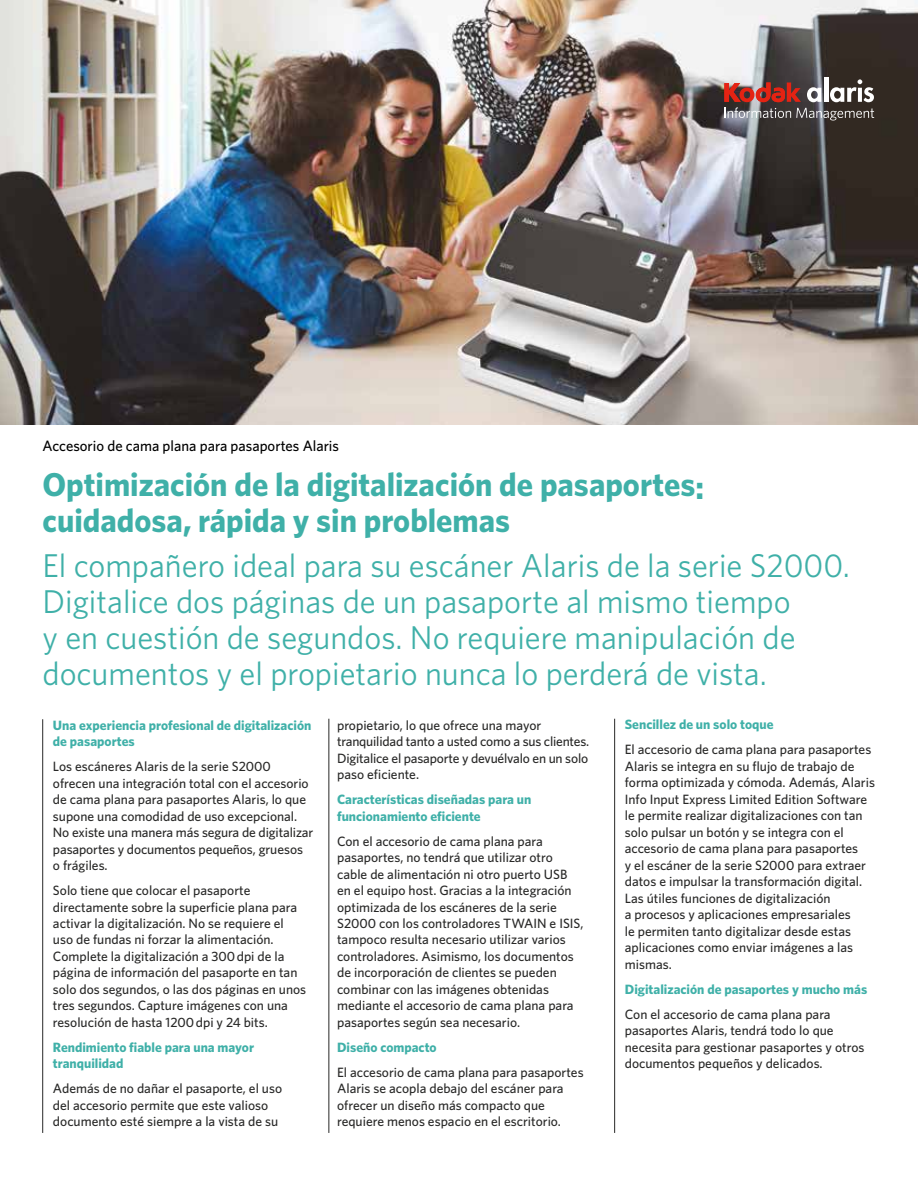
<style>
.page{position:relative;width:918px;height:1188px;background:#fff}
.page>*{position:absolute;margin:0;border:0;box-sizing:border-box;transform-origin:0 0}
.t1{font:33px/36px "Whitney";color:#3fb0a8}
.t2{font:700 33px/36px "Whitney";color:#3fb0a8}
.t3{font:500 15px "Whitney";color:#000}
.t4{font:500 13.5px/16.5px "Whitney";color:#282827}
.t5{font:700 13.5px/16.5px "Whitney";color:#3fb0a8}
</style>
<div class="page">
<img style="left:0;top:0;width:918px;height:425px">
<hr style="left:42px;top:719px;width:1px;height:414px;background:#282827">
<hr style="left:824px;top:77px;width:4px;height:25px;background:#fff">
<svg style="left:724px;top:79px;width:150px;height:41px;background:#7f625f"></svg>
<hr style="left:329px;top:719px;width:1px;height:414px;background:#282827">
<hr style="left:614px;top:719px;width:1px;height:414px;background:#282827">
<p class="t3" style="left:43px;top:435px;width:298px">Accesorio de cama plana para pasaportes Alaris</p>
<h1 class="t2" style="left:43px;top:465px;width:663px">Optimización de la digitalización de pasaportes: cuidadosa, rápida y sin problemas</h1>
<h1 class="t1" style="left:43px;top:546px;width:809px">El compañero ideal para su escáner Alaris de la serie S2000.<br>Digitalice dos páginas de un pasaporte al mismo tiempo<br>y en cuestión de segundos. No requiere manipulación de documentos y el propietario nunca lo perderá de vista.</h1>
<p class="t5" style="left:53px;top:716px;width:260px">Una experiencia profesional de digitalización de pasaportes</p>
<p class="t4" style="left:53px;top:758px;width:262px">Los escáneres Alaris de la serie S2000 ofrecen una integración total con el accesorio de cama plana para pasaportes Alaris, lo que supone una comodidad de uso excepcional.<br>No existe una manera más segura de digitalizar pasaportes y documentos pequeños, gruesos o frágiles.</p>
<p class="t4" style="left:53px;top:882px;width:255px">Solo tiene que colocar el pasaporte directamente sobre la superficie plana para activar la digitalización. No se requiere el uso de fundas ni forzar la alimentación.<br>Complete la digitalización a 300 dpi de la página de información del pasaporte en tan solo dos segundos, o las dos páginas en unos tres segundos. Capture imágenes con una resolución de hasta 1200 dpi y 24 bits.</p>
<p class="t5" style="left:53px;top:1039px;width:203px">Rendimiento fiable para una mayor tranquilidad</p>
<p class="t4" style="left:53px;top:1080px;width:231px">Además de no dañar el pasaporte, el uso del accesorio permite que este valioso documento esté siempre a la vista de su</p>
<p class="t4" style="left:337px;top:716px;width:254px">propietario, lo que ofrece una mayor tranquilidad tanto a usted como a sus clientes.<br>Digitalice el pasaporte y devuélvalo en un solo paso eficiente.</p>
<p class="t5" style="left:337px;top:791px;width:196px">Características diseñadas para un funcionamiento eficiente</p>
<p class="t4" style="left:337px;top:832px;width:248px">Con el accesorio de cama plana para pasaportes, no tendrá que utilizar otro cable de alimentación ni otro puerto USB en el equipo host. Gracias a la integración optimizada de los escáneres de la serie S2000 con los controladores TWAIN e ISIS, tampoco resulta necesario utilizar varios controladores. Asimismo, los documentos de incorporación de clientes se pueden combinar con las imágenes obtenidas mediante el accesorio de cama plana para pasaportes según sea necesario.</p>
<p class="t5" style="left:337px;top:1039px;width:101px">Diseño compacto</p>
<p class="t4" style="left:337px;top:1064px;width:248px">El accesorio de cama plana para pasaportes Alaris se acopla debajo del escáner para ofrecer un diseño más compacto que requiere menos espacio en el escritorio.</p>
<p class="t5" style="left:625px;top:716px;width:150px">Sencillez de un solo toque</p>
<p class="t4" style="left:625px;top:741px;width:252px">El accesorio de cama plana para pasaportes Alaris se integra en su flujo de trabajo de forma optimizada y cómoda. Además, Alaris Info Input Express Limited Edition Software le permite realizar digitalizaciones con tan solo pulsar un botón y se integra con el accesorio de cama plana para pasaportes<br>y el escáner de la serie S2000 para extraer datos e impulsar la transformación digital.<br>Las útiles funciones de digitalización<br>a procesos y aplicaciones empresariales<br>le permiten tanto digitalizar desde estas aplicaciones como enviar imágenes a las mismas.</p>
<p class="t5" style="left:625px;top:981px;width:244px">Digitalización de pasaportes y mucho más</p>
<p class="t4" style="left:625px;top:1006px;width:241px">Con el accesorio de cama plana para pasaportes Alaris, tendrá todo lo que necesita para gestionar pasaportes y otros documentos pequeños y delicados.</p>
</div>
